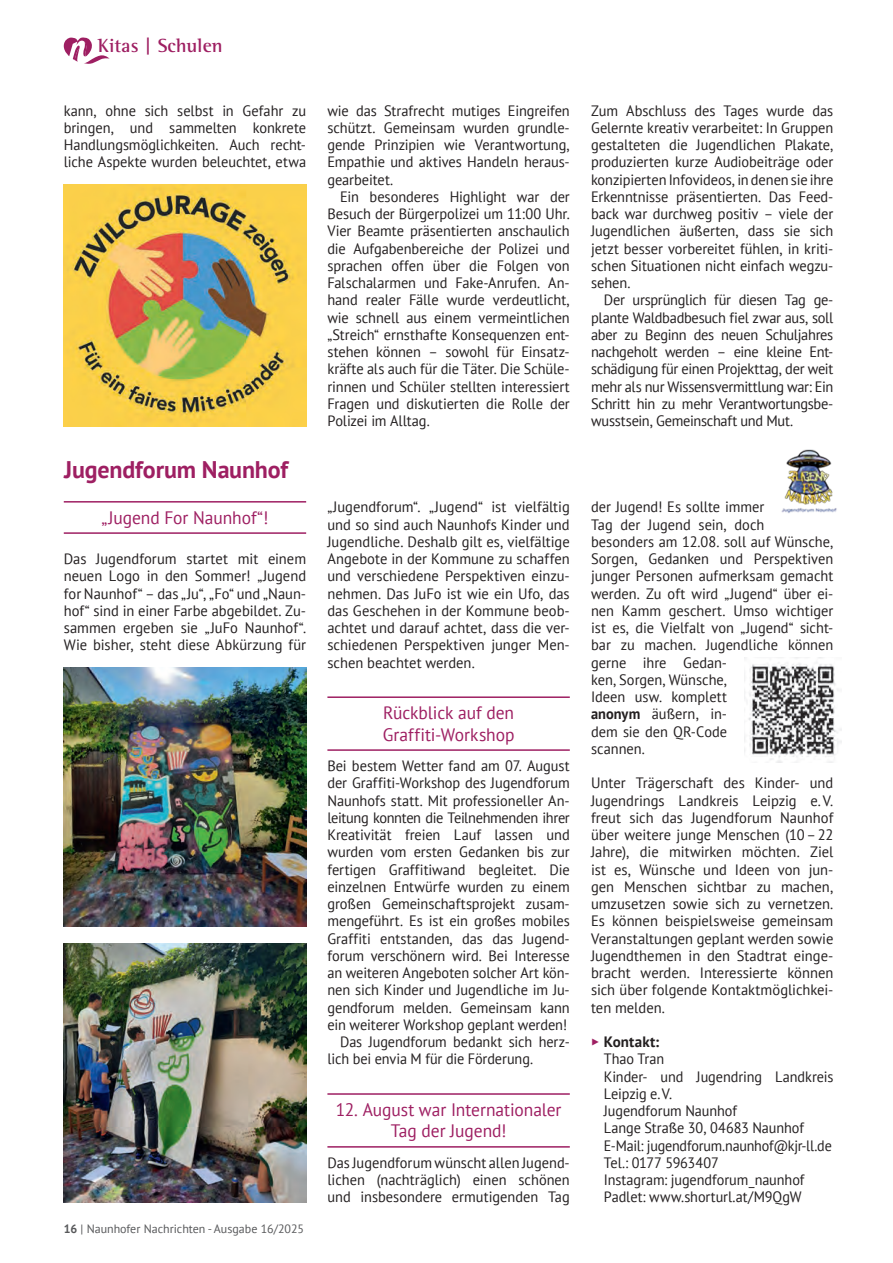
<style>
.page{position:relative;width:893px;height:1263px;background:#fff}
.page>*{position:absolute;margin:0;border:0;box-sizing:border-box;transform-origin:0 0}
.t1{font:700 24px "PT Sans";letter-spacing:-.005em;color:#9e1f62}
.t2{font:700 19.5px "Rotis Semi Serif Std";letter-spacing:.005em;color:#9e1f62}
.t3{font:18px/21.6px "PT Sans";letter-spacing:-.005em;color:#9e1f62}
.t4{font:15px/17.2px "PT Sans";letter-spacing:-.005em;color:#231f20;text-align:justify;scale:.96 1}
.t5{font:15px/17.2px "PT Sans";letter-spacing:-.005em;color:#231f20;text-align:justify}
.t6{font:15px/17.2px "PT Sans";letter-spacing:-.005em;color:#231f20;scale:.95 1}
.t7{font:15px "PT Sans";letter-spacing:-.025em;color:#231f20;scale:.96 1}
.t8{font:12px "PT Sans";color:#57585a}
.s1{font-weight:700}
.s2{font-family:"Unit OT";font-weight:300;color:#9e1f62}
</style>
<div class="page">
<svg style="left:64px;top:37px;width:46px;height:27px"></svg>
<img style="left:781px;top:449px;width:56px;height:64px">
<img style="left:64px;top:185px;width:242px;height:241px">
<hr style="left:64px;top:501px;width:242px;height:2px;background:#9e1f62">
<hr style="left:64px;top:532px;width:242px;height:2px;background:#9e1f62">
<hr style="left:327px;top:696px;width:243px;height:2px;background:#9e1f62">
<hr style="left:327px;top:749px;width:243px;height:2px;background:#9e1f62">
<hr style="left:327px;top:1093px;width:243px;height:2px;background:#9e1f62">
<hr style="left:327px;top:1146px;width:243px;height:1px;background:#9e1f62">
<img style="left:64px;top:668px;width:242px;height:258px">
<img style="left:64px;top:944px;width:242px;height:258px">
<img style="left:744px;top:657px;width:97px;height:105px">
<h2 class="t2" style="left:98px;top:34px;width:126px">Kitas | Schulen</h2>
<p class="t4" style="left:64px;top:101px;width:254px">kann, ohne sich selbst in Gefahr zu bringen, und sammelten konkrete Handlungsmöglichkeiten. Auch recht&shy;liche Aspekte wurden beleuchtet, etwa</p>
<p class="t4" style="left:327px;top:101px;width:254px">wie das Strafrecht mutiges Eingreifen schützt. Gemeinsam wurden grundle&shy;gende Prinzipien wie Verantwortung, Empathie und aktives Handeln heraus&shy;gearbeitet.</p>
<p class="t4" style="left:327px;top:188px;width:254px;text-indent:13px">Ein besonderes Highlight war der Besuch der Bürgerpolizei um 11:00 Uhr.<br>Vier Beamte präsentierten anschaulich die Aufgabenbereiche der Polizei und sprachen offen über die Folgen von Falschalarmen und Fake-Anrufen. An&shy;hand realer Fälle wurde verdeutlicht, wie schnell aus einem vermeintlichen „Streich“ ernsthafte Konsequenzen ent&shy;stehen können – sowohl für Einsatz&shy;kräfte als auch für die Täter. Die Schüle&shy;rinnen und Schüler stellten interessiert Fragen und diskutierten die Rolle der Polizei im Alltag.</p>
<h1 class="t1" style="left:64px;top:454px;width:226px">Jugendforum Naunhof</h1>
<p class="t3" style="left:102px;top:506px;width:168px">„Jugend For Naunhof“!</p>
<p class="t5" style="left:64px;top:550px;width:244px">Das Jugendforum startet mit einem neuen Logo in den Sommer! „Jugend for Naunhof“ – das „Ju“, „Fo“ und „Naun&shy;hof“ sind in einer Farbe abgebildet. Zu&shy;sammen ergeben sie „JuFo Naunhof“.<br>Wie bisher, steht diese Abkürzung für</p>
<p class="t8" style="left:64px;top:1221px;width:242px"><span class="s1">16</span> | Naunhofer Nachrichten - Ausgabe 16/2025</p>
<p class="t5" style="left:327px;top:498px;width:244px">„Jugendforum“. „Jugend“ ist vielfältig und so sind auch Naunhofs Kinder und Jugendliche. Deshalb gilt es, vielfältige Angebote in der Kommune zu schaffen und verschiedene Perspektiven einzu&shy;nehmen. Das JuFo ist wie ein Ufo, das das Geschehen in der Kommune beob&shy;achtet und darauf achtet, dass die ver&shy;schiedenen Perspektiven junger Men&shy;schen beachtet werden.</p>
<p class="t3" style="left:383px;top:701px;width:133px">Rückblick auf den<br>Graffiti-Workshop</p>
<p class="t4" style="left:327px;top:757px;width:254px">Bei bestem Wetter fand am 07. August</p>
<p class="t4" style="left:327px;top:774px;width:254px">der Graffiti-Workshop des Jugendforum</p>
<p class="t4" style="left:327px;top:791px;width:254px">Naunhofs statt. Mit professioneller An-</p>
<p class="t7" style="left:327px;top:808px;width:254px">leitung konnten die Teilnehmenden ihrer</p>
<p class="t4" style="left:327px;top:826px;width:254px">Kreativität freien Lauf lassen und</p>
<p class="t4" style="left:327px;top:843px;width:254px">wurden vom ersten Gedanken bis zur</p>
<p class="t4" style="left:327px;top:860px;width:254px">fertigen Graffitiwand begleitet. Die</p>
<p class="t4" style="left:327px;top:878px;width:254px">einzelnen Entwürfe wurden zu einem</p>
<p class="t4" style="left:327px;top:895px;width:254px">großen Gemeinschaftsprojekt zusam-</p>
<p class="t4" style="left:327px;top:912px;width:254px">mengeführt. Es ist ein großes mobiles</p>
<p class="t4" style="left:327px;top:929px;width:254px">Graffiti entstanden, das das Jugend-</p>
<p class="t4" style="left:327px;top:947px;width:254px">forum verschönern wird. Bei Interesse</p>
<p class="t4" style="left:327px;top:964px;width:254px">an weiteren Angeboten solcher Art kön-</p>
<p class="t4" style="left:327px;top:981px;width:254px">nen sich Kinder und Jugendliche im Ju-</p>
<p class="t4" style="left:327px;top:998px;width:254px">gendforum melden. Gemeinsam kann</p>
<p class="t4" style="left:327px;top:1016px;width:251px">ein weiterer Workshop geplant werden!</p>
<p class="t6" style="left:340px;top:1033px;width:243px">Das Jugendforum bedankt sich herz-</p>
<p class="t6" style="left:327px;top:1050px;width:218px">lich bei envia M für die Förderung.</p>
<p class="t3" style="left:336px;top:1098px;width:227px;text-align:center">12. August war Internationaler<br>Tag der Jugend!</p>
<p class="t4" style="left:327px;top:1154px;width:254px">Das Jugendforum wünscht allen Jugend&shy;lichen (nachträglich) einen schönen und insbesondere ermutigenden Tag</p>
<p class="t4" style="left:591px;top:101px;width:254px">Zum Abschluss des Tages wurde das Gelernte kreativ verarbeitet: In Gruppen gestalteten die Jugendlichen Plakate, produzierten kurze Audiobeiträge oder konzipierten Infovideos, in denen sie ihre Erkenntnisse präsentierten. Das Feed&shy;back war durchweg positiv – viele der Jugendlichen äußerten, dass sie sich jetzt besser vorbereitet fühlen, in kriti&shy;schen Situationen nicht einfach wegzu&shy;sehen.</p>
<p class="t4" style="left:591px;top:291px;width:254px;text-indent:13px">Der ursprünglich für diesen Tag ge&shy;plante Waldbadbesuch fiel zwar aus, soll aber zu Beginn des neuen Schuljahres nachgeholt werden – eine kleine Ent&shy;schädigung für einen Projekttag, der weit mehr als nur Wissensvermittlung war: Ein Schritt hin zu mehr Verantwortungsbe&shy;wusstsein, Gemeinschaft und Mut.</p>
<p class="t4" style="left:591px;top:498px;width:254px;text-align:left">der Jugend! Es sollte immer<br>Tag der Jugend sein, doch<br>besonders am 12.08. soll auf Wünsche,<br>Sorgen, Gedanken und Perspektiven junger Personen aufmerksam gemacht werden. Zu oft wird „Jugend“ über ei&shy;nen Kamm geschert. Umso wichtiger ist es, die Vielfalt von „Jugend“ sicht&shy;bar zu machen. Jugendliche können gerne ihre Gedan-<br>ken, Sorgen, Wünsche,<br>Ideen usw. komplett<br><span class="s1">anonym</span> äußern, in-<br>dem sie den QR-Code<br>scannen.</p>
<p class="t5" style="left:591px;top:774px;width:244px">Unter Trägerschaft des Kinder- und Jugendrings Landkreis Leipzig e.V. freut sich das Jugendforum Naunhof über weitere junge Menschen (10–22<br>Jahre), die mitwirken möchten. Ziel ist es, Wünsche und Ideen von jun&shy;gen Menschen sichtbar zu machen, umzusetzen sowie sich zu vernetzen.<br>Es können beispielsweise gemeinsam Veranstaltungen geplant werden sowie Jugendthemen in den Stadtrat einge&shy;bracht werden. Interessierte können sich über folgende Kontaktmöglichkei&shy;ten melden.</p>
<p class="t6" style="left:604px;top:1033px;width:243px;text-indent:-13px"><span class="s2">‣</span> <span class="s1">Kontakt:<br></span>Thao Tran<br>Kinder- und Jugendring Landkreis<br>Leipzig e.V.<br>Jugendforum Naunhof<br>Lange Straße 30, 04683 Naunhof<br>E-Mail: jugendforum.naunhof@kjr-ll.de<br>Tel.: 0177 5963407<br>Instagram: jugendforum_naunhof<br>Padlet: www.shorturl.at/M9QgW</p>
</div>
